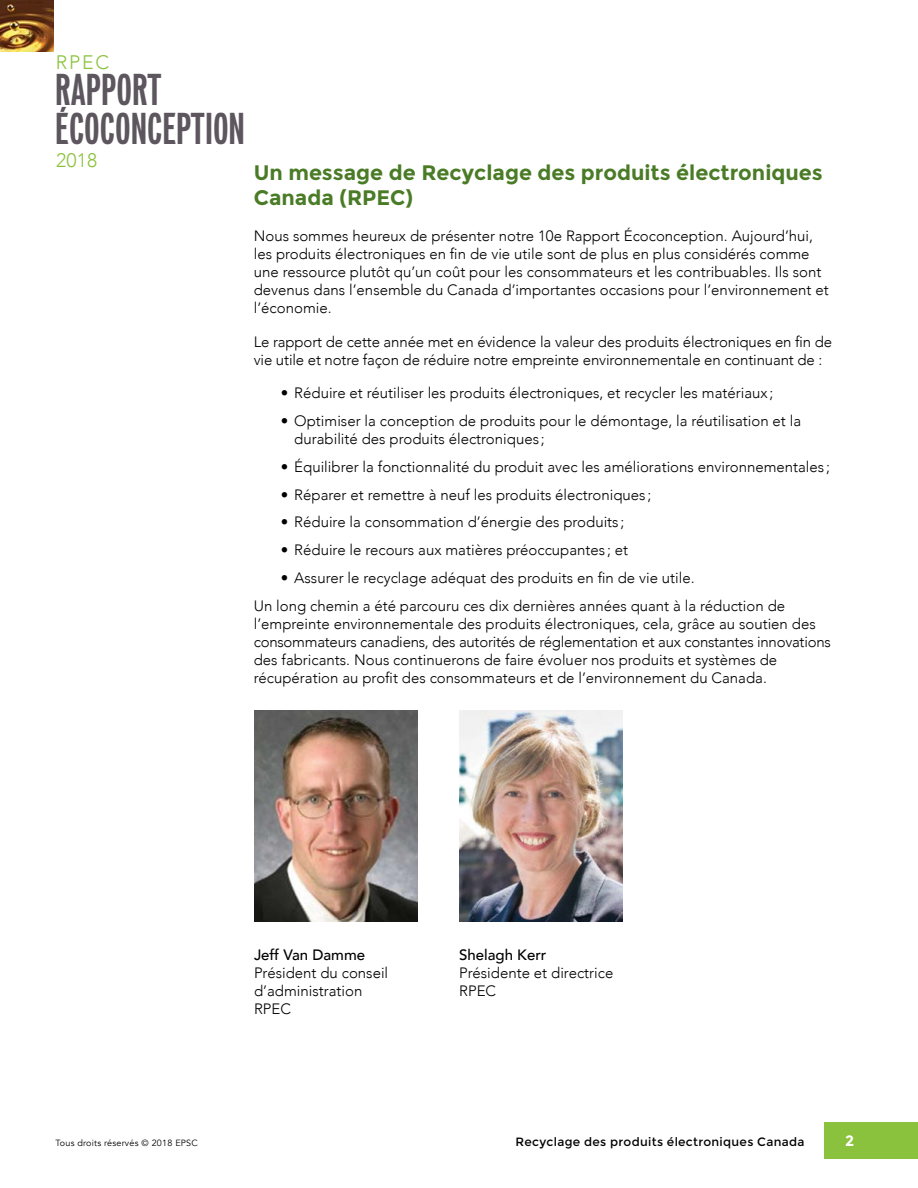
<style>
.page{position:relative;width:918px;height:1188px;background:#fff}
.page>*{position:absolute;margin:0;border:0;box-sizing:border-box;transform-origin:0 0}
.t1{font:700 extra-condensed 40.5px/39px "Vonnes";letter-spacing:.015em;color:#5d565e}
.t2{font:700 21px/25.2px "Montserrat";color:#4a7b26}
.t3{font:300 19.5px "Avenir";letter-spacing:.05em;color:#8bc23d}
.t4{font:300 15px/18px "Avenir";color:#000}
.t5{font:500 15px "Avenir";color:#000}
.t6{font:700 15px "Montserrat";color:#fff}
.t7{font:12px "Montserrat";letter-spacing:.025em;color:#000}
.t8{font:9px "Avenir";letter-spacing:.025em;color:#000}
</style>
<div class="page">
<div style="left:824px;top:1122px;width:94px;height:36px;background:#8bc23d"></div>
<img style="left:0;top:0;width:54px;height:52px">
<img style="left:254px;top:710px;width:163px;height:211px">
<img style="left:459px;top:710px;width:163px;height:211px">
<h3 class="t3" style="left:56px;top:51px;width:55px">RPEC</h3>
<h1 class="t1" style="left:56px;top:71px;width:191px">RAPPORT<br>ÉCOCONCEPTION</h1>
<h3 class="t3" style="left:56px;top:149px;width:43px">2018</h3>
<h2 class="t2" style="left:254px;top:160px;width:571px">Un message de Recyclage des produits électroniques<br>Canada (RPEC)</h2>
<p class="t4" style="left:254px;top:227px;width:577px">Nous sommes heureux de présenter notre 10e Rapport Écoconception. Aujourd’hui, les produits électroniques en fin de vie utile sont de plus en plus considérés comme une ressource plutôt qu’un coût pour les consommateurs et les contribuables. Ils sont devenus dans l’ensemble du Canada d’importantes occasions pour l’environnement et l’économie.</p>
<p class="t4" style="left:254px;top:333px;width:580px">Le rapport de cette année met en évidence la valeur des produits électroniques en fin de vie utile et notre façon de réduire notre empreinte environnementale en continuant de :</p>
<p class="t4" style="left:281px;top:384px;width:494px">• Réduire et réutiliser les produits électroniques, et recycler les matériaux ;</p>
<p class="t4" style="left:294px;top:412px;width:508px;text-indent:-14px">• Optimiser la conception de produits pour le démontage, la réutilisation et la durabilité des produits électroniques ;</p>
<p class="t4" style="left:281px;top:458px;width:551px">• Équilibrer la fonctionnalité du produit avec les améliorations environnementales ;</p>
<p class="t4" style="left:281px;top:485px;width:372px">• Réparer et remettre à neuf les produits électroniques ;</p>
<p class="t4" style="left:281px;top:513px;width:345px">• Réduire la consommation d’énergie des produits ;</p>
<p class="t4" style="left:281px;top:541px;width:349px">• Réduire le recours aux matières préoccupantes ; et</p>
<p class="t4" style="left:254px;top:564px;width:533px;line-height:27.8px;text-indent:27px">• Assurer le recyclage adéquat des produits en fin de vie utile.<br>Un long chemin a été parcouru ces dix dernières années quant à la réduction de</p>
<p class="t4" style="left:254px;top:614px;width:579px">l’empreinte environnementale des produits électroniques, cela, grâce au soutien des consommateurs canadiens, des autorités de réglementation et aux constantes innovations des fabricants. Nous continuerons de faire évoluer nos produits et systèmes de récupération au profit des consommateurs et de l’environnement du Canada.</p>
<p class="t5" style="left:254px;top:942px;width:113px">Jeff Van Damme</p>
<p class="t4" style="left:254px;top:964px;width:136px">Président du conseil d’administration<br>RPEC</p>
<p class="t5" style="left:459px;top:942px;width:89px">Shelagh Kerr</p>
<p class="t4" style="left:459px;top:964px;width:156px">Présidente et directrice<br>RPEC</p>
<p class="t8" style="left:56px;top:1137px;width:144px">Tous droits réservés © 2018 EPSC</p>
<p class="t7" style="left:515px;top:1134px;width:291px">Recyclage des produits électroniques Canada</p>
<p class="t6" style="left:845px;top:1132px;width:11px">2</p>
</div>
